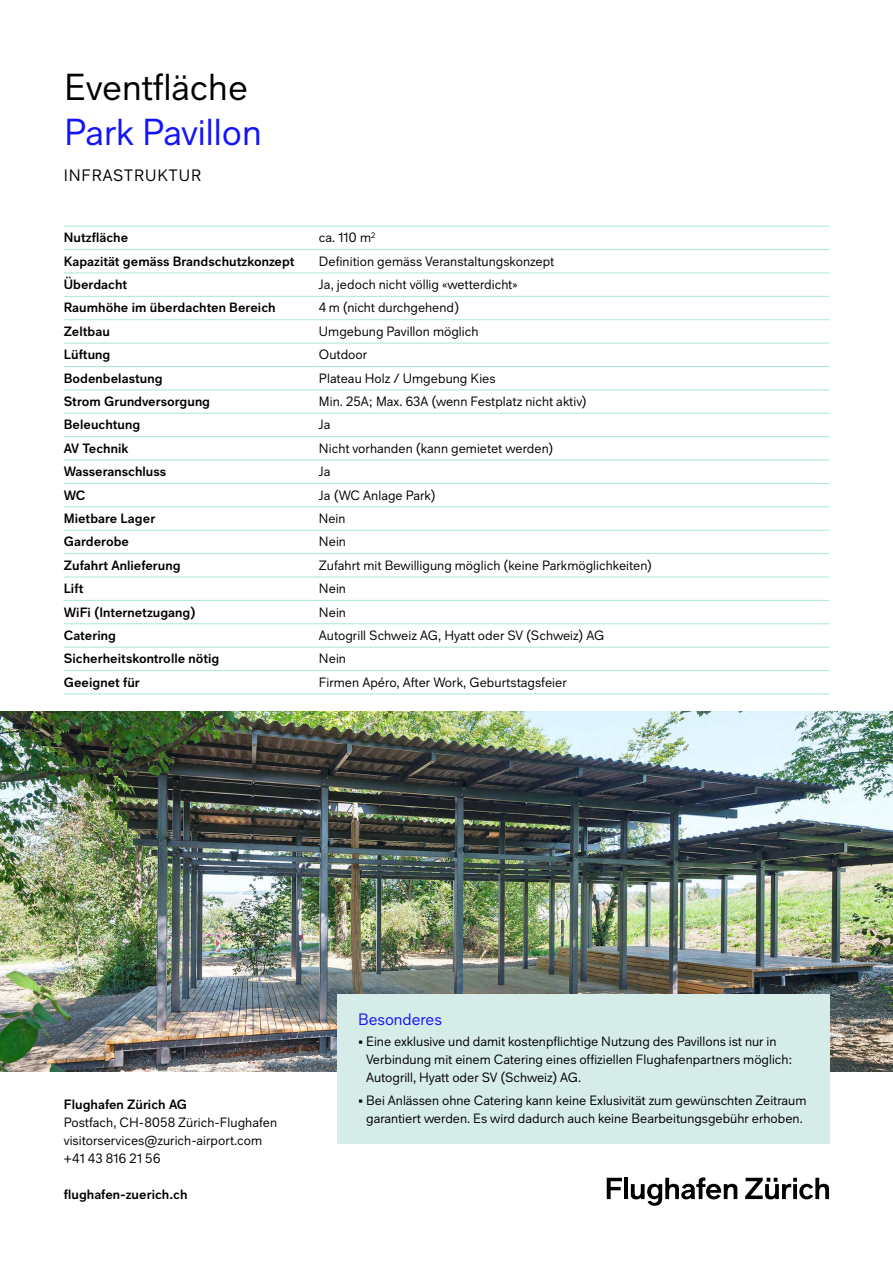
<style>
.page{position:relative;width:893px;height:1263px;background:#fff}
.page>*{position:absolute;margin:0;border:0;box-sizing:border-box;transform-origin:0 0}
.t1{font:37.5px "Zurich Airport";color:#1414fa}
.t2{font:37.5px "Zurich Airport";color:#000}
.t3{font:16.5px "Zurich Airport";letter-spacing:.05em;color:#000}
.t4{font:16.5px "Zurich Airport";color:#1414fa}
.t5{font:13.5px/18px "Zurich Airport";color:#000}
.t6{font:700 13.5px "Zurich Airport";letter-spacing:.005em;color:#000}
</style>
<div class="page">
<img style="left:0;top:712px;width:893px;height:360px">
<hr style="left:64px;top:226px;width:255px;height:1px;background:#aae6dc">
<hr style="left:319px;top:226px;width:510px;height:1px;background:#aae6dc">
<hr style="left:64px;top:249px;width:255px;height:1px;background:#aae6dc">
<hr style="left:319px;top:249px;width:510px;height:1px;background:#aae6dc">
<hr style="left:64px;top:273px;width:255px;height:1px;background:#aae6dc">
<hr style="left:319px;top:273px;width:510px;height:1px;background:#aae6dc">
<hr style="left:64px;top:296px;width:255px;height:1px;background:#aae6dc">
<hr style="left:319px;top:296px;width:510px;height:1px;background:#aae6dc">
<hr style="left:64px;top:319px;width:255px;height:1px;background:#aae6dc">
<hr style="left:319px;top:319px;width:510px;height:1px;background:#aae6dc">
<hr style="left:64px;top:343px;width:255px;height:1px;background:#aae6dc">
<hr style="left:319px;top:343px;width:510px;height:1px;background:#aae6dc">
<hr style="left:64px;top:366px;width:255px;height:1px;background:#aae6dc">
<hr style="left:319px;top:366px;width:510px;height:1px;background:#aae6dc">
<hr style="left:64px;top:389px;width:255px;height:1px;background:#aae6dc">
<hr style="left:319px;top:389px;width:510px;height:1px;background:#aae6dc">
<hr style="left:64px;top:413px;width:255px;height:1px;background:#aae6dc">
<hr style="left:319px;top:413px;width:510px;height:1px;background:#aae6dc">
<hr style="left:64px;top:436px;width:255px;height:1px;background:#aae6dc">
<hr style="left:319px;top:436px;width:510px;height:1px;background:#aae6dc">
<hr style="left:64px;top:460px;width:255px;height:1px;background:#aae6dc">
<hr style="left:319px;top:460px;width:510px;height:1px;background:#aae6dc">
<hr style="left:64px;top:483px;width:255px;height:1px;background:#aae6dc">
<hr style="left:319px;top:483px;width:510px;height:1px;background:#aae6dc">
<hr style="left:64px;top:506px;width:255px;height:1px;background:#aae6dc">
<hr style="left:319px;top:506px;width:510px;height:1px;background:#aae6dc">
<hr style="left:64px;top:530px;width:255px;height:1px;background:#aae6dc">
<hr style="left:319px;top:530px;width:510px;height:1px;background:#aae6dc">
<hr style="left:64px;top:553px;width:255px;height:1px;background:#aae6dc">
<hr style="left:319px;top:553px;width:510px;height:1px;background:#aae6dc">
<hr style="left:64px;top:577px;width:255px;height:1px;background:#aae6dc">
<hr style="left:319px;top:577px;width:510px;height:1px;background:#aae6dc">
<hr style="left:64px;top:600px;width:255px;height:1px;background:#aae6dc">
<hr style="left:319px;top:600px;width:510px;height:1px;background:#aae6dc">
<hr style="left:64px;top:623px;width:255px;height:1px;background:#aae6dc">
<hr style="left:64px;top:647px;width:255px;height:1px;background:#aae6dc">
<hr style="left:64px;top:670px;width:255px;height:1px;background:#aae6dc">
<hr style="left:64px;top:693px;width:255px;height:1px;background:#aae6dc">
<hr style="left:319px;top:623px;width:510px;height:1px;background:#aae6dc">
<hr style="left:319px;top:647px;width:510px;height:1px;background:#aae6dc">
<hr style="left:319px;top:670px;width:510px;height:1px;background:#aae6dc">
<hr style="left:319px;top:693px;width:510px;height:1px;background:#aae6dc">
<div style="left:337px;top:994px;width:492px;height:150px;background:#d6ece8"></div>
<svg style="left:607px;top:1178px;width:15px;height:21px"></svg>
<hr style="left:624px;top:1178px;width:4px;height:21px;background:#000">
<svg style="left:631px;top:1177px;width:106px;height:29px"></svg>
<svg style="left:745px;top:1178px;width:84px;height:21px"></svg>
<h1 class="t2" style="left:64px;top:64px;width:185px">Eventfläche</h1>
<h1 class="t1" style="left:64px;top:109px;width:199px">Park Pavillon</h1>
<p class="t3" style="left:64px;top:165px;width:139px">INFRASTRUKTUR</p>
<p class="t6" style="left:64px;top:229px;width:66px">Nutzfläche</p>
<p class="t5" style="left:319px;top:228px;width:58px">ca. 110 m<sup>2</sup></p>
<p class="t6" style="left:64px;top:253px;width:232px">Kapazität gemäss Brandschutzkonzept</p>
<p class="t5" style="left:319px;top:252px;width:237px">Definition gemäss Veranstaltungskonzept</p>
<p class="t6" style="left:64px;top:276px;width:65px">Überdacht</p>
<p class="t5" style="left:319px;top:275px;width:200px">Ja, jedoch nicht völlig «wetterdicht»</p>
<p class="t6" style="left:64px;top:300px;width:213px">Raumhöhe im überdachten Bereich</p>
<p class="t5" style="left:319px;top:299px;width:142px">4 m (nicht durchgehend)</p>
<p class="t6" style="left:64px;top:323px;width:48px">Zeltbau</p>
<p class="t5" style="left:319px;top:322px;width:161px">Umgebung Pavillon möglich</p>
<p class="t6" style="left:64px;top:346px;width:48px">Lüftung</p>
<p class="t5" style="left:319px;top:345px;width:50px">Outdoor</p>
<p class="t6" style="left:64px;top:370px;width:100px">Bodenbelastung</p>
<p class="t5" style="left:319px;top:369px;width:178px">Plateau Holz / Umgebung Kies</p>
<p class="t6" style="left:64px;top:393px;width:148px">Strom Grundversorgung</p>
<p class="t5" style="left:319px;top:392px;width:269px">Min. 25A; Max. 63A (wenn Festplatz nicht aktiv)</p>
<p class="t6" style="left:64px;top:416px;width:78px">Beleuchtung</p>
<p class="t5" style="left:319px;top:416px;width:13px">Ja</p>
<p class="t6" style="left:64px;top:440px;width:66px">AV Technik</p>
<p class="t5" style="left:319px;top:439px;width:236px">Nicht vorhanden (kann gemietet werden)</p>
<p class="t6" style="left:64px;top:463px;width:104px">Wasseranschluss</p>
<p class="t5" style="left:319px;top:462px;width:13px">Ja</p>
<p class="t6" style="left:64px;top:487px;width:23px">WC</p>
<p class="t5" style="left:319px;top:486px;width:118px">Ja (WC Anlage Park)</p>
<p class="t6" style="left:64px;top:510px;width:93px">Mietbare Lager</p>
<p class="t5" style="left:319px;top:509px;width:28px">Nein</p>
<p class="t6" style="left:64px;top:533px;width:67px">Garderobe</p>
<p class="t5" style="left:319px;top:532px;width:29px">Nein</p>
<p class="t6" style="left:64px;top:557px;width:118px">Zufahrt Anlieferung</p>
<p class="t5" style="left:319px;top:556px;width:335px">Zufahrt mit Bewilligung möglich (keine Parkmöglichkeiten)</p>
<p class="t6" style="left:64px;top:580px;width:21px">Lift</p>
<p class="t5" style="left:319px;top:579px;width:29px">Nein</p>
<p class="t6" style="left:64px;top:604px;width:133px">WiFi (Internetzugang)</p>
<p class="t5" style="left:319px;top:603px;width:29px">Nein</p>
<p class="t6" style="left:64px;top:627px;width:54px">Catering</p>
<p class="t5" style="left:319px;top:626px;width:287px">Autogrill Schweiz AG, Hyatt oder SV (Schweiz) AG</p>
<p class="t6" style="left:64px;top:650px;width:157px">Sicherheitskontrolle nötig</p>
<p class="t5" style="left:319px;top:649px;width:29px">Nein</p>
<p class="t6" style="left:64px;top:674px;width:78px">Geeignet für</p>
<p class="t5" style="left:319px;top:673px;width:249px">Firmen Apéro, After Work, Geburtstagsfeier</p>
<p class="t6" style="left:64px;top:1096px;width:125px">Flughafen Zürich AG</p>
<p class="t5" style="left:64px;top:1113px;width:215px">Postfach, CH-8058 Zürich-Flughafen visitorservices@zurich-airport.com +41 43 816 21 56</p>
<p class="t6" style="left:64px;top:1186px;width:125px">flughafen-zuerich.ch</p>
<p class="t4" style="left:358px;top:1009px;width:85px">Besonderes</p>
<p class="t5" style="left:366px;top:1032px;width:428px;text-indent:-8px">• Eine exklusive und damit kostenpflichtige Nutzung des Pavillons ist nur in<br>Verbindung mit einem Catering eines offiziellen Flughafenpartners möglich:<br>Autogrill, Hyatt oder SV (Schweiz) AG.</p>
<p class="t5" style="left:358px;top:1091px;width:450px;text-align:center">• Bei Anlässen ohne Catering kann keine Exlusivität zum gewünschten Zeitraum garantiert werden. Es wird dadurch auch keine Bearbeitungsgebühr erhoben.</p>
</div>
